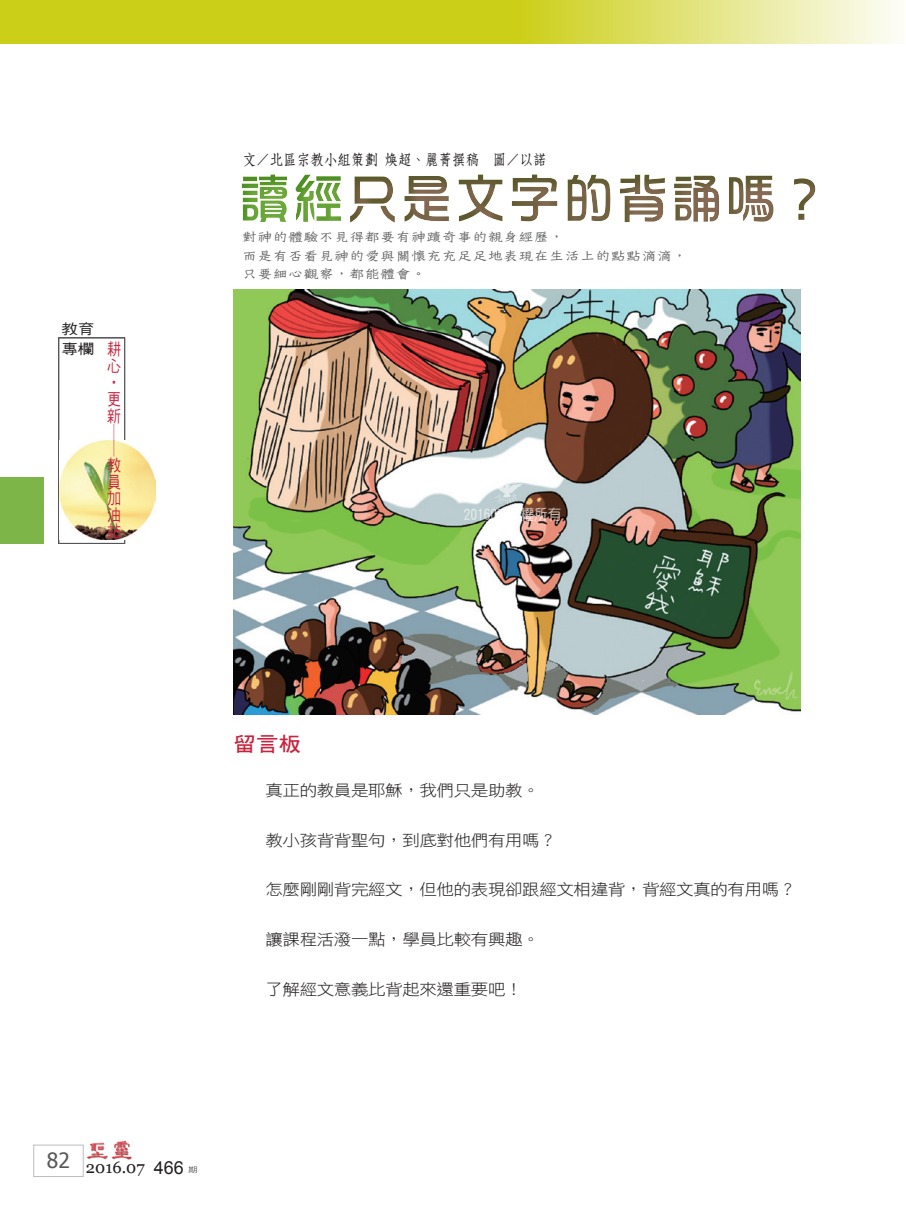
<style>
.page{position:relative;width:906px;height:1217px;background:#fff}
.page>*{position:absolute;margin:0;border:0;box-sizing:border-box;transform-origin:0 0}
.t1{font:54px "DF Hua Zong W5 WIN BF";color:#987165}
.大標{font:20.25px "DF Hei W7 WIN BF";color:#c8233f;scale:1.11 1}
.t2{font:16.5px "Georgia";color:#231f20}
.t3{font:16.5px/16.5px "DF Hei W5 WIN BF";color:#c8233f;scale:.85 1}
.t4{font:15.75px "DF Hei W3 WIN BF";letter-spacing:-.025em;color:#231f20;scale:1.11 1}
.作者{font:15px "DF Fang Song W6 WIN BF";color:#231f20;scale:.9 1}
.t5{font:15px "DF Yuan W5 WIN BF";color:#fff;scale:.9 1}
.眉批{font:14.1px/18.9px "DF Tie Xian W3 WIN BF";letter-spacing:-.025em;color:#57585a;scale:1.11 1}
.t6{font:14.1px/19.8px "DF Hei W5 WIN BF";color:#231f20;scale:1.18 1}
.t7{font:14.1px "DF Hei W5 WIN BF";color:#c8233f;scale:1.18 1}
.t8{font:7.5px "DF Hei W5 WIN BF";color:#57585a;scale:1.25 1}
.s1{color:#7db549}
.s2{font-family:"Arial";font-size:18px}
</style>
<div class="page">
<div style="left:33px;top:1144px;width:50px;height:32px;border:1px solid #bcbdc0"></div>
<img style="left:87px;top:1141px;width:44px;height:17px">
<div style="left:236px;top:158px;width:670px;height:75px;background:#7db549;opacity:.75"></div>
<div style="left:58px;top:337px;width:67px;height:206px;border:1px solid #57585a"></div>
<img style="left:59px;top:440px;width:97px;height:99px">
<div style="left:0;top:477px;width:43px;height:66px;background:#7db549"></div>
<svg style="left:0;top:0;width:897px;height:43px;background:#d6d845"></svg>
<img style="left:234px;top:289px;width:567px;height:425px">
<svg style="left:493px;top:482px;width:29px;height:22px"></svg>
<p class="t6" style="left:61px;top:319px;width:29px">教育專欄</p>
<p class="t3" style="left:107px;top:341px;width:17px">耕心</p>
<p class="t7" style="left:121px;top:374px;width:15px;rotate:90deg">‧</p>
<p class="t3" style="left:107px;top:390px;width:17px">更新</p>
<p class="t7" style="left:121px;top:423px;width:29px;rotate:90deg">──</p>
<p class="t3" style="left:107px;top:456px;width:18px;text-align:justify">教員加油站</p>
<p class="作者" style="left:243px;top:152px;width:339px">文／北區宗教小組策劃 煥超、麗菁撰稿 圖／以諾</p>
<h1 class="t1" style="left:237px;top:171px;width:596px"><span class="s1">讀經</span>只是文字的背誦嗎？</h1>
<p class="眉批" style="left:242px;top:227px;width:403px">對神的體驗不見得都要有神蹟奇事的親身經歷，<br>而是有否看見神的愛與關懷充充足足地表現在生活上的點點滴滴，只要細心觀察，都能體會。</p>
<p class="t5" style="left:463px;top:507px;width:110px">201607 版權所有</p>
<p class="大標" style="left:234px;top:734px;width:62px">留言板</p>
<p class="t4" style="left:265px;top:782px;width:249px">真正的教員是耶穌，我們只是助教。</p>
<p class="t4" style="left:265px;top:831px;width:264px">教小孩背背聖句，到底對他們有用嗎？</p>
<p class="t4" style="left:265px;top:881px;width:480px">怎麼剛剛背完經文，但他的表現卻跟經文相違背，背經文真的有用嗎？</p>
<p class="t4" style="left:265px;top:931px;width:249px">讓課程活潑一點，學員比較有興趣。</p>
<p class="t4" style="left:265px;top:981px;width:233px">了解經文意義比背起來還重要吧！</p>
<p class="t2" style="left:47px;top:1156px;width:138px"><sup>82</sup> 2016.07 <span class="s2">466</span></p>
<p class="t8" style="left:188px;top:1165px;width:9px">期</p>
</div>
